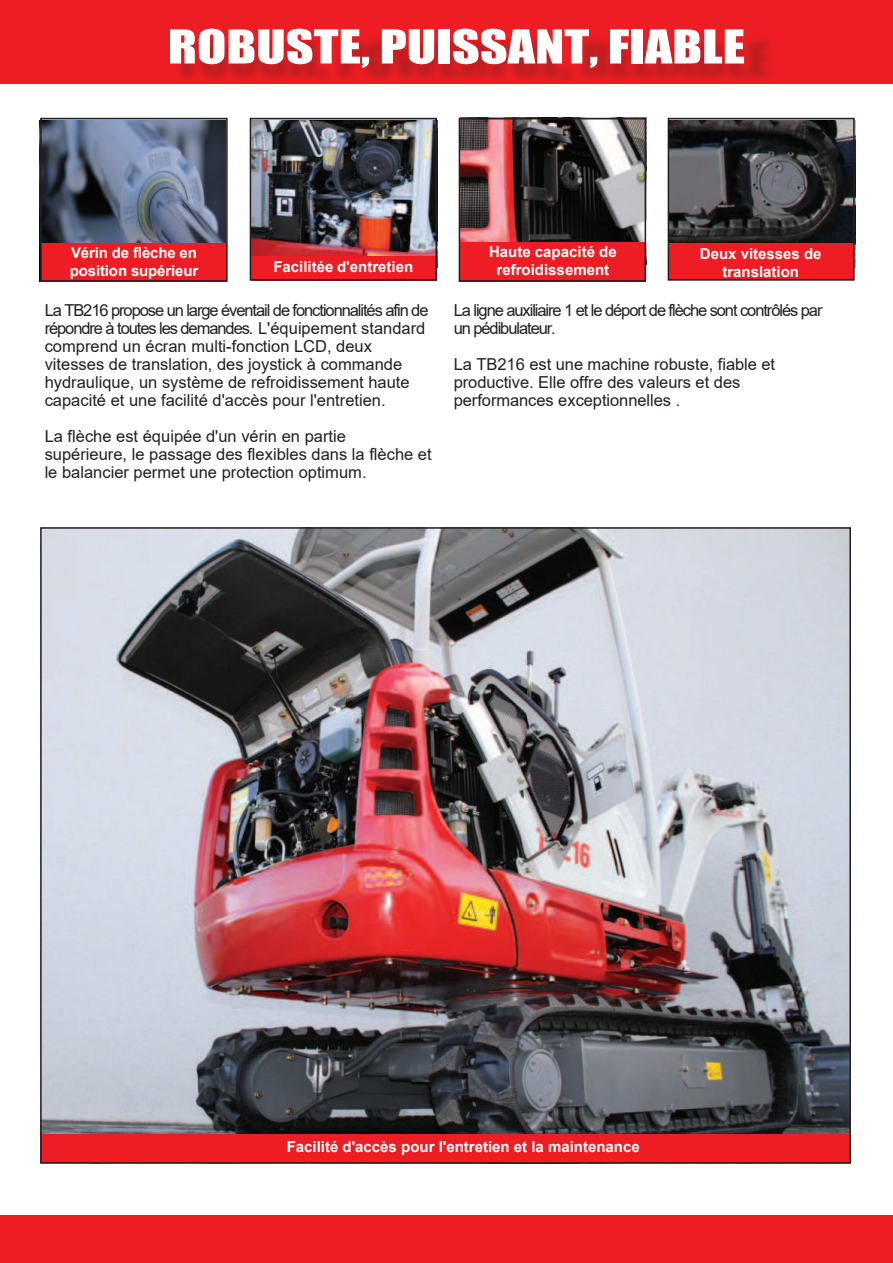
<style>
.page{position:relative;width:893px;height:1263px;background:#fff}
.page>*{position:absolute;margin:0;border:0;box-sizing:border-box;transform-origin:0 0}
.t1{font:43.2px "Impact";color:#fff;scale:1.25 1}
.t2{font:16.5px/18px "Arial";color:#231f20}
.t3{font:16.5px/18px "Arial";letter-spacing:-.065em;color:#231f20}
.t4{font:700 15px/18px "Arial";color:#fff;text-align:center}
</style>
<div class="page">
<div style="left:0;top:0;width:893px;height:84px;background:#ee1d23"></div>
<div style="left:169px;top:34px;width:607px;height:54px;background:#231f20;opacity:.25"></div>
<div style="left:0;top:1215px;width:893px;height:48px;background:#ee1d23"></div>
<img style="left:43px;top:121px;width:182px;height:122px">
<img style="left:253px;top:121px;width:181px;height:136px">
<img style="left:462px;top:121px;width:181px;height:121px">
<img style="left:671px;top:121px;width:181px;height:122px">
<div style="left:41px;top:243px;width:186px;height:39px;background:#ee1d23"></div>
<div style="left:668px;top:243px;width:186px;height:36px;background:#ee1d23"></div>
<div style="left:251px;top:257px;width:185px;height:24px;background:#ee1d23"></div>
<div style="left:460px;top:242px;width:185px;height:40px;background:#ee1d23"></div>
<div style="left:668px;top:118px;width:187px;height:163px;border:2px solid #231f20"></div>
<div style="left:459px;top:118px;width:187px;height:164px;border:2px solid #231f20"></div>
<div style="left:250px;top:118px;width:187px;height:163px;border:2px solid #231f20"></div>
<div style="left:40px;top:118px;width:188px;height:164px;border:2px solid #231f20"></div>
<img style="left:43px;top:530px;width:805px;height:604px">
<div style="left:41px;top:1134px;width:810px;height:29px;background:#ee1d23"></div>
<h1 class="t1" style="left:168px;top:13px;width:463px">ROBUSTE, PUISSANT, FIABLE</h1>
<p class="t4" style="left:489px;top:243px;width:129px">Haute capacité de refroidissement</p>
<p class="t4" style="left:70px;top:244px;width:130px;text-align:left">Vérin de flèche en position supérieur</p>
<p class="t4" style="left:700px;top:245px;width:123px">Deux vitesses de translation</p>
<p class="t4" style="left:273px;top:257px;width:141px">Facilitée d'entretien</p>
<p class="t2" style="left:45px;top:301px;width:385px">La TB216 propose un large éventail de fonctionnalités afin de répondre à toutes les demandes. L'équipement standard comprend un écran multi-fonction LCD, deux vitesses de translation, des joystick à commande hydraulique, un système de refroidissement haute capacité et une facilité d'accès pour l'entretien.</p>
<p class="t2" style="left:45px;top:427px;width:389px">La flèche est équipée d'un vérin en partie supérieure, le passage des flexibles dans la flèche et le balancier permet une protection optimum.</p>
<p class="t3" style="left:454px;top:301px;width:370px">La ligne auxiliaire 1 et le déport de flèche sont contrôlés par un pédibulateur.</p>
<p class="t2" style="left:454px;top:355px;width:323px">La TB216 est une machine robuste, fiable et productive. Elle offre des valeurs et des performances exceptionnelles .</p>
<p class="t4" style="left:287px;top:1138px;width:355px">Facilité d'accès pour l'entretien et la maintenance</p>
</div>
